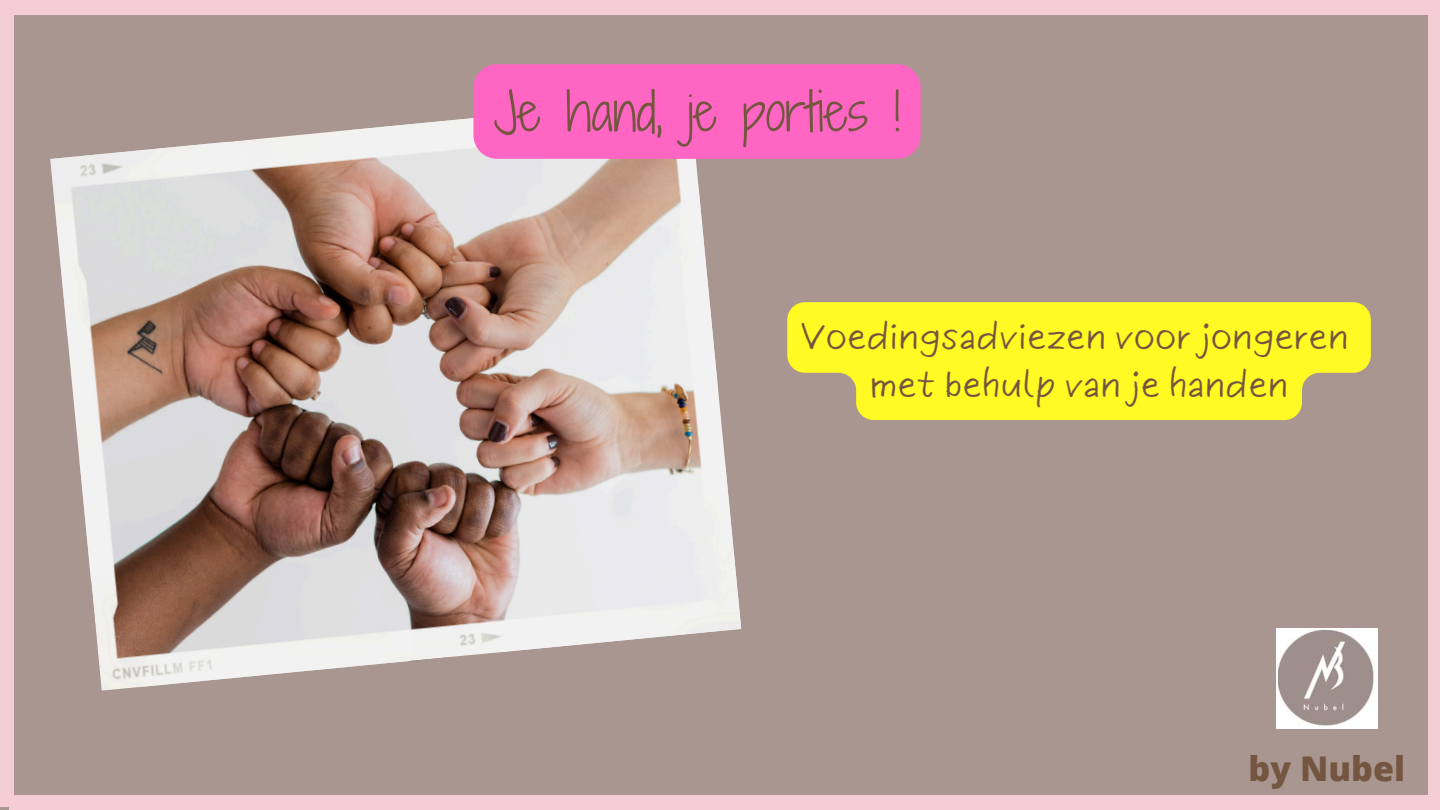
<style>
.page{position:relative;width:1440px;height:810px;background:#a99691}
.page>*{position:absolute;margin:0;border:0;box-sizing:border-box;transform-origin:0 0}
.t1{font:51px "Shadows Into Light Two";color:#745640}
.t2{font:34px "Six Hands Marker";color:#745640}
.t3{font:800 34px "Open Sans";color:#745640}
</style>
<div class="page">
<img style="left:1277px;top:628px;width:100px;height:101px">
<div style="left:0;top:0;width:1430px;height:14px;background:#f4cdd5"></div>
<div style="left:10px;top:796px;width:1430px;height:14px;background:#f4cdd5"></div>
<div style="left:1429px;top:0;width:11px;height:810px;background:#f4cdd5"></div>
<div style="left:0;top:0;width:13px;height:806px;background:#f4cdd5"></div>
<img style="left:50px;top:118px;width:691px;height:573px">
<div style="left:473px;top:64px;width:448px;height:95px;background:#ff66c4;border-radius:24px"></div>
<svg style="left:787px;top:302px;width:584px;height:118px;background:#f6ef2e"></svg>
<p class="t1" style="left:494px;top:74px;width:408px">Je hand, je porties !</p>
<p class="t2" style="left:801px;top:309px;width:549px">Voedingsadviezen voor jongeren</p>
<p class="t2" style="left:870px;top:356px;width:420px">met behulp van je handen</p>
<p class="t3" style="left:1249px;top:745px;width:158px">by Nubel</p>
</div>
